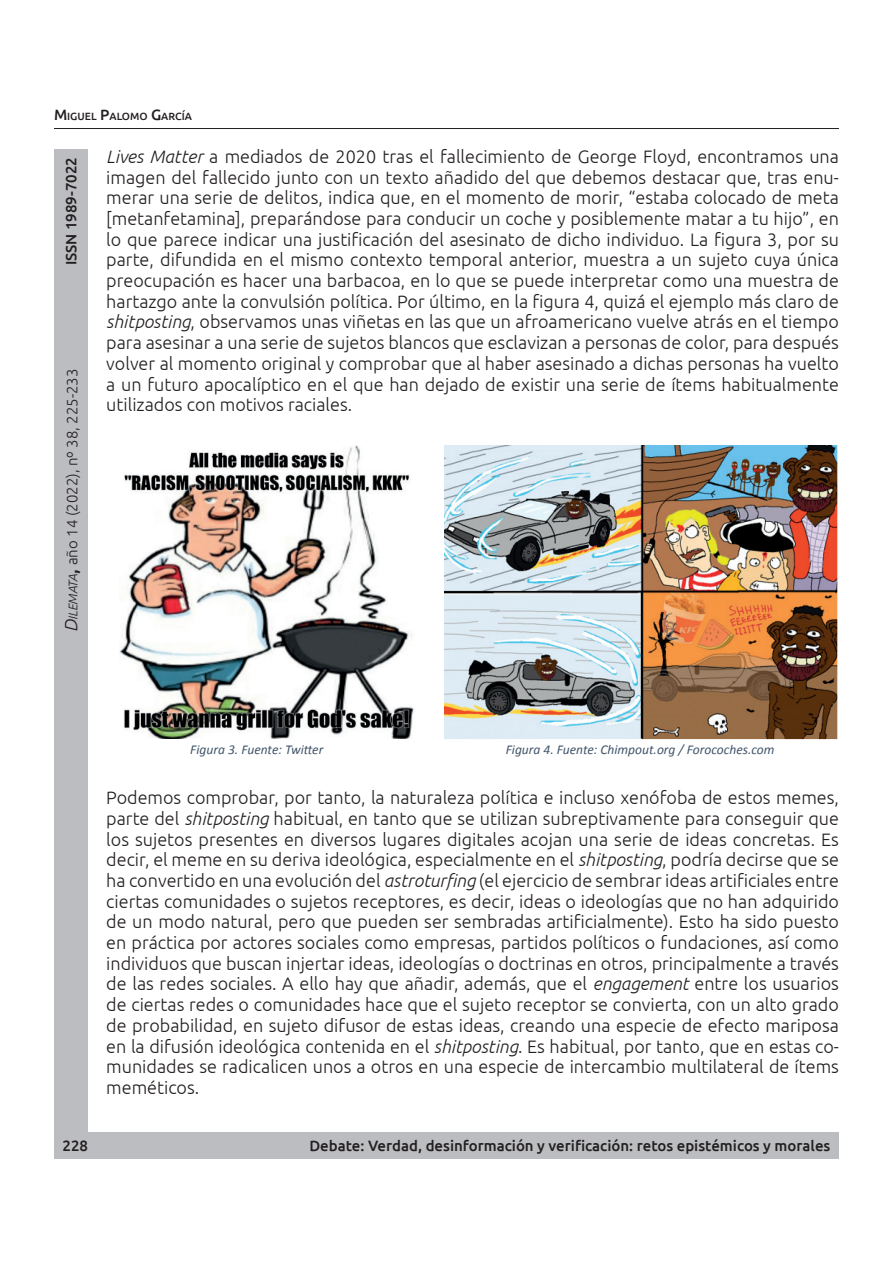
<style>
.page{position:relative;width:893px;height:1263px;background:#fff}
.page>*{position:absolute;margin:0;border:0;box-sizing:border-box;transform-origin:0 0}
.t1{font:300 18px/20.7px "Ubuntu";color:#231f20;text-align:justify}
.t2{font:500 15px "Ubuntu";color:#231f20}
.t3{font:300 15px "Ubuntu";color:#231f20}
.t4{font:italic 13.5px "Calibri";color:#405469}
.t5{font:500 10.5px "Ubuntu";color:#231f20}
.s1{font-size:15px}
.s2{font-style:italic}
.s3{font-style:italic;font-size:18px}
.s4{font-style:italic;font-size:12.6px}
.s5{font-weight:500;font-size:18px}
</style>
<div class="page">
<hr style="left:54px;top:128px;width:785px;height:1px;background:#231f20">
<div style="left:54px;top:1132px;width:82px;height:27px;background:#bcbdc0"></div>
<div style="left:131px;top:1132px;width:708px;height:27px;background:#bcbdc0"></div>
<div style="left:54px;top:360px;width:33px;height:775px;background:#bcbdc0"></div>
<div style="left:54px;top:149px;width:33px;height:215px;background:#bcbdc0"></div>
<img style="left:119px;top:445px;width:295px;height:294px">
<img style="left:445px;top:445px;width:393px;height:294px">
<p class="t5" style="left:54px;top:109px;width:140px"><span class="s1">M</span> IGUEL <span class="s1">P</span>ALOMO <span class="s1">G</span>ARCÍA</p>
<p class="t2" style="left:62px;top:265px;width:110px;rotate:-90deg">ISSN 1989-7022</p>
<p class="t1" style="left:106px;top:146px;width:734px"><span class="s2">Lives Matter</span> a mediados de 2020 tras el fallecimiento de George Floyd, encontramos una imagen del fallecido junto con un texto añadido del que debemos destacar que, tras enu&shy;merar una serie de delitos, indica que, en el momento de morir, “estaba colocado de meta [metanfetamina], preparándose para conducir un coche y posiblemente matar a tu hijo”, en lo que parece indicar una justificación del asesinato de dicho individuo. La figura 3, por su parte, difundida en el mismo contexto temporal anterior, muestra a un sujeto cuya única preocupación es hacer una barbacoa, en lo que se puede interpretar como una muestra de hartazgo ante la convulsión política. Por último, en la figura 4, quizá el ejemplo más claro de <span class="s2">shitposting</span>, observamos unas viñetas en las que un afroamericano vuelve atrás en el tiempo para asesinar a una serie de sujetos blancos que esclavizan a personas de color, para después volver al momento original y comprobar que al haber asesinado a dichas personas ha vuelto a un futuro apocalíptico en el que han dejado de existir una serie de ítems habitualmente utilizados con motivos raciales.</p>
<p class="t3" style="left:63px;top:632px;width:265px;rotate:-90deg"><span class="s3">D</span><span class="s4">ilemata</span><span class="s5">,</span> año 14 (2022), nº 38, 225-233</p>
<p class="t4" style="left:190px;top:741px;width:135px">Figura 3. Fuente: Twitter</p>
<p class="t4" style="left:506px;top:741px;width:270px">Figura 4. Fuente: Chimpout.org / Forocoches.com</p>
<p class="t1" style="left:106px;top:787px;width:734px">Podemos comprobar, por tanto, la naturaleza política e incluso xenófoba de estos memes, parte del <span class="s2">shitposting</span> habitual, en tanto que se utilizan subreptivamente para conseguir que los sujetos presentes en diversos lugares digitales acojan una serie de ideas concretas. Es decir, el meme en su deriva ideológica, especialmente en el <span class="s2">shitposting</span>, podría decirse que se ha convertido en una evolución del <span class="s2">astroturfing</span> (el ejercicio de sembrar ideas artificiales entre ciertas comunidades o sujetos receptores, es decir, ideas o ideologías que no han adquirido de un modo natural, pero que pueden ser sembradas artificialmente). Esto ha sido puesto en práctica por actores sociales como empresas, partidos políticos o fundaciones, así como individuos que buscan injertar ideas, ideologías o doctrinas en otros, principalmente a través de las redes sociales. A ello hay que añadir, además, que el <span class="s2">engagement</span> entre los usuarios de ciertas redes o comunidades hace que el sujeto receptor se convierta, con un alto grado de probabilidad, en sujeto difusor de estas ideas, creando una especie de efecto mariposa en la difusión ideológica contenida en el <span class="s2">shitposting</span>. Es habitual, por tanto, que en estas co&shy;munidades se radicalicen unos a otros en una especie de intercambio multilateral de ítems meméticos.</p>
<p class="t2" style="left:63px;top:1136px;width:27px">228</p>
<p class="t2" style="left:309px;top:1136px;width:523px">Debate: Verdad, desinformación y verificación: retos epistémicos y morales</p>
</div>
